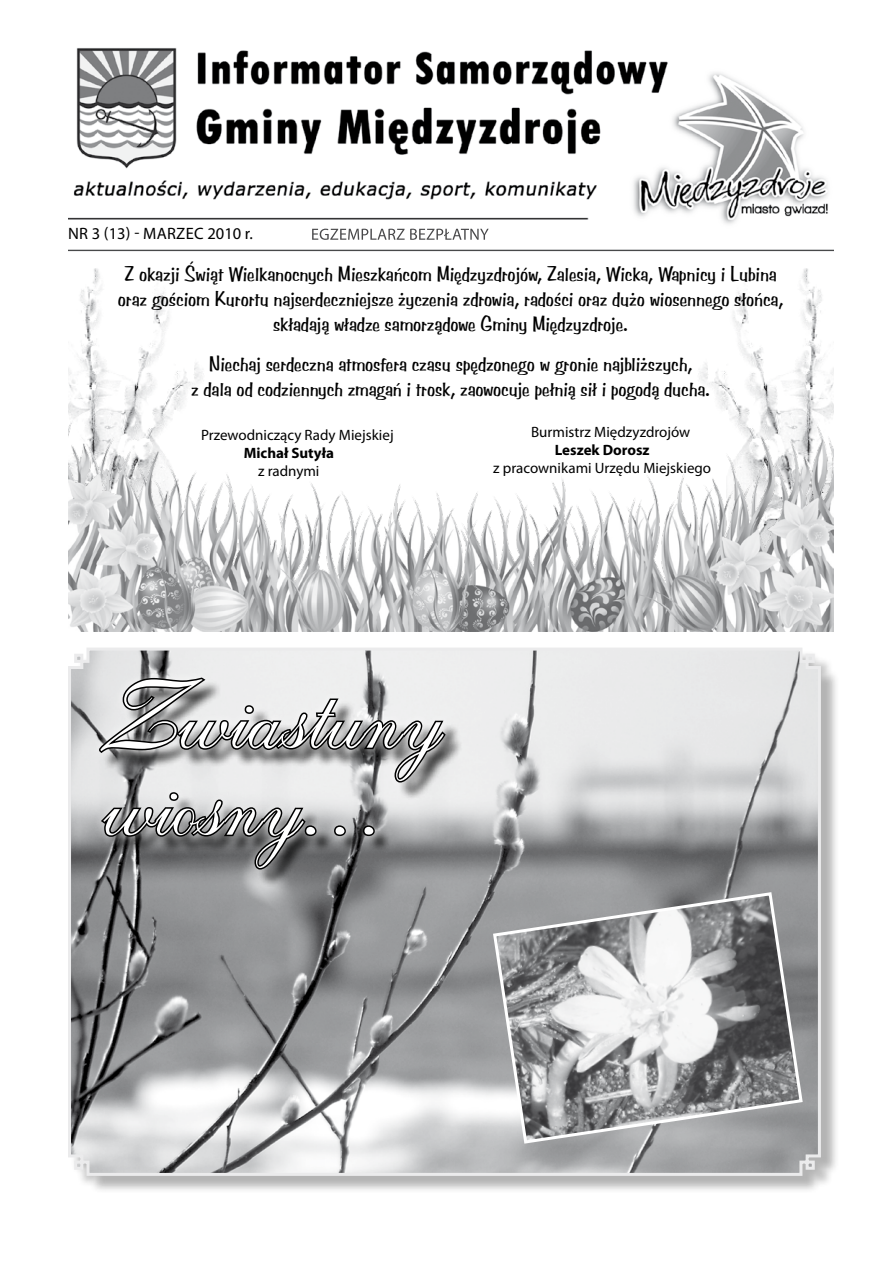
<style>
.page{position:relative;width:893px;height:1263px;background:#fff}
.page>*{position:absolute;margin:0;border:0;box-sizing:border-box;transform-origin:0 0}
.t1{font:87px/87px "EFN Absolut";color:#fff}
.t2{font:21px/25.2px "EFN Aero Script";color:#000;text-align:center}
.t3{font:16.5px "Myriad Pro";letter-spacing:.01em;color:#000}
.t4{font:15px "Myriad Pro";color:#000}
.t5{font:700 15px "Myriad Pro";color:#000}
</style>
<div class="page">
<img style="left:699px;top:268px;width:134px;height:153px">
<img style="left:68px;top:48px;width:765px;height:204px">
<div style="left:68px;top:224px;width:173px;height:20px;background:#fff"></div>
<div style="left:70px;top:650px;width:769px;height:545px;background:#000;opacity:.3"></div>
<svg style="left:68px;top:648px;width:754px;height:529px;background:#b3b4b5"></svg>
<svg style="left:491px;top:890px;width:313px;height:255px"></svg>
<div style="left:101px;top:680px;width:362px;height:207px;background:#000;opacity:.75"></div>
<div style="left:89px;top:668px;width:364px;height:210px;background:#fff;opacity:.75"></div>
<svg style="left:97px;top:676px;width:351px;height:108px;background:#a7a7a8"></svg>
<svg style="left:99px;top:790px;width:277px;height:81px;background:#7c7d7e"></svg>
<img style="left:68px;top:268px;width:135px;height:153px">
<img style="left:68px;top:421px;width:765px;height:211px">
<p class="t3" style="left:68px;top:223px;width:186px">NR 3 (13) - marzec 2010 r.</p>
<p class="t2" style="left:118px;top:261px;width:667px">Z okazji Świąt Wielkanocnych Mieszkańcom Międzyzdrojów, Zalesia, Wicka, Wapnicy i Lubina oraz gościom Kurortu najserdeczniejsze życzenia zdrowia, radości oraz dużo wiosennego słońca, składają władze samorządowe Gminy Międzyzdroje.</p>
<p class="t2" style="left:191px;top:351px;width:521px">Niechaj serdeczna atmosfera czasu spędzonego w gronie najbliższych,<br>z dala od codziennych zmagań i trosk, zaowocuje pełnią sił i pogodą ducha.</p>
<p class="t4" style="left:201px;top:425px;width:194px">Przewodniczący Rady Miejskiej</p>
<p class="t5" style="left:244px;top:443px;width:92px">Michał Sutyła</p>
<p class="t4" style="left:258px;top:461px;width:63px">z radnymi</p>
<p class="t4" style="left:531px;top:423px;width:161px">Burmistrz Międzyzdrojów</p>
<p class="t5" style="left:555px;top:441px;width:96px">Leszek Dorosz</p>
<p class="t4" style="left:493px;top:459px;width:219px">z pracownikami Urzędu Miejskiego</p>
<h1 class="t1" style="left:97px;top:678px;width:341px">Zwiastuny wiosny…</h1>
</div>
